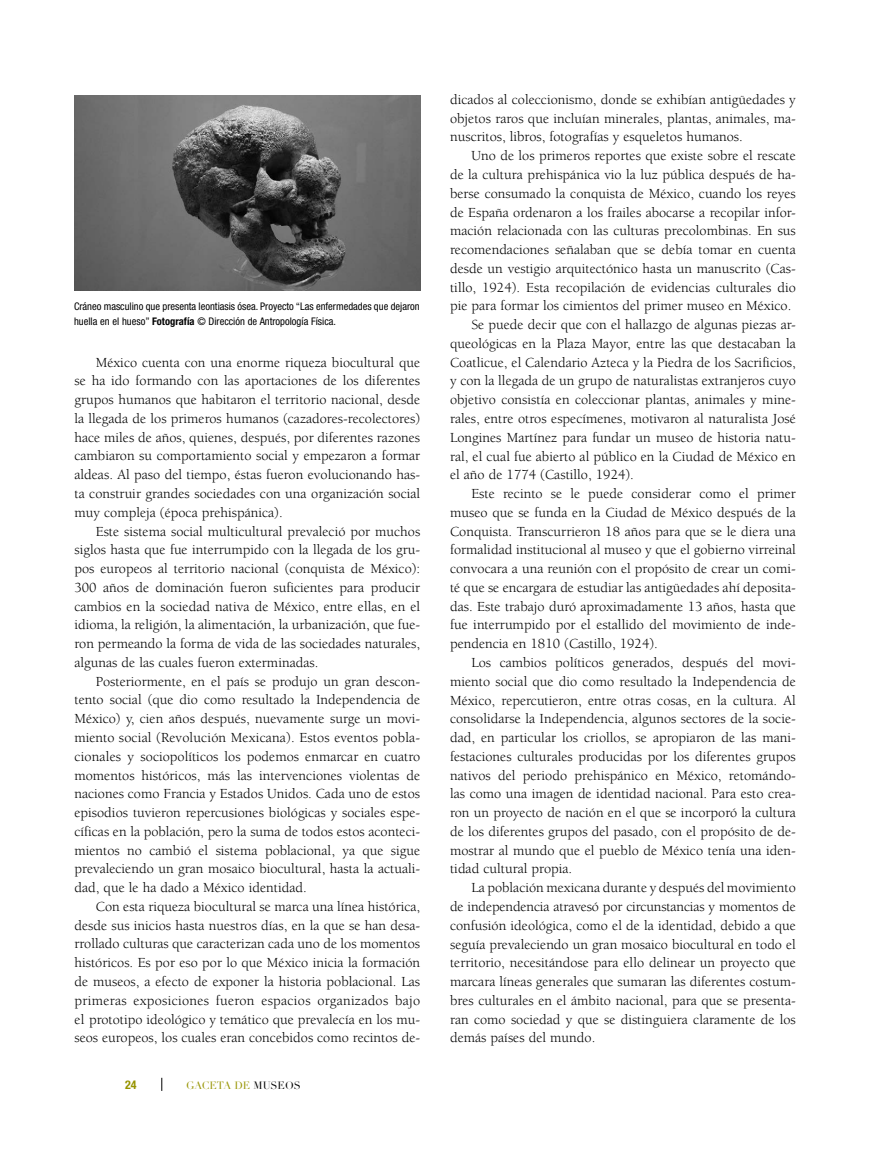
<style>
.page{position:relative;width:881px;height:1149px;background:#fff}
.page>*{position:absolute;margin:0;border:0;box-sizing:border-box;transform-origin:0 0}
.t1{font:14.25px/18.8px "Berkeley Std";color:#000;text-align:justify}
.t2{font:700 condensed 12px "Helvetica Neue";color:#979400}
.t3{font:condensed 10.5px/15px "Helvetica Neue";color:#000}
.t4{font:10.5px "Didot LH";color:#979400}
.s1{font-weight:700}
.s2{color:#000}
</style>
<div class="page">
<svg style="left:161px;top:1077px;width:1px;height:13px"></svg>
<img style="left:74px;top:95px;width:347px;height:195px">
<p class="t3" style="left:74px;top:298px;width:347px">Cráneo masculino que presenta leontiasis ósea. Proyecto “Las enfermedades que dejaron huella en el hueso” <span class="s1">Fotografía</span> © Dirección de Antropología Física.</p>
<p class="t1" style="left:74px;top:353px;width:347px;text-indent:21px">México cuenta con una enorme riqueza biocultural que se ha ido formando con las aportaciones de los diferentes grupos humanos que habitaron el territorio nacional, desde la llegada de los primeros humanos (cazadores-recolectores) hace miles de años, quienes, después, por diferentes razones cambiaron su comportamiento social y empezaron a formar aldeas. Al paso del tiempo, éstas fueron evolucionando has&shy;ta construir grandes sociedades con una organización social muy compleja (época prehispánica).</p>
<p class="t1" style="left:74px;top:521px;width:347px;text-indent:21px">Este sistema social multicultural prevaleció por muchos siglos hasta que fue interrumpido con la llegada de los gru&shy;pos europeos al territorio nacional (conquista de México):<br>300 años de dominación fueron suficientes para producir cambios en la sociedad nativa de México, entre ellas, en el idioma, la religión, la alimentación, la urbanización, que fue&shy;ron permeando la forma de vida de las sociedades naturales, algunas de las cuales fueron exterminadas.</p>
<p class="t1" style="left:74px;top:671px;width:347px;text-indent:21px">Posteriormente, en el país se produjo un gran descon&shy;tento social (que dio como resultado la Independencia de México ) y, cien años después, nuevamente surge un movi&shy;miento social (Revolución Mexicana). Estos eventos pobla&shy;cionales y sociopolíticos los podemos enmarcar en cuatro momen tos históricos, más las intervenciones violentas de naciones como Francia y Estados Unidos. Cada uno de estos episodios tuvieron repercusiones biológicas y sociales espe&shy;cíficas en la población, pero la suma de todos estos aconteci&shy;mientos no cambió el sistema poblacional, ya que sigue prevaleciendo un gran mosaico biocultural, hasta la actuali&shy;dad, que le ha dado a México identidad.</p>
<p class="t1" style="left:74px;top:897px;width:347px;text-indent:21px">Con esta riqueza biocultural se marca una línea histórica, desde sus inicios hasta nuestros días, en la que se han desa&shy;rrollado culturas que caracterizan cada uno de los momentos históricos. Es por eso por lo que México inicia la formación de museos, a efecto de exponer la historia poblacional. Las primeras exposiciones fueron espacios organizados bajo el prototipo ideológico y temático que prevalecía en los mu&shy;seos europeos, los cuales eran concebidos como recintos de-</p>
<p class="t2" style="left:125px;top:1077px;width:13px">24</p>
<p class="t4" style="left:186px;top:1078px;width:116px">GACETA DE <span class="s2">MUSEOS</span></p>
<p class="t1" style="left:450px;top:90px;width:347px">dicados al coleccionismo, donde se exhibían antigüedades y objetos raros que incluían minerales, plantas, animales, ma&shy;nuscritos, libros, fotografías y esqueletos humanos.</p>
<p class="t1" style="left:471px;top:147px;width:326px">Uno de los primeros reportes que existe sobre el rescate</p>
<p class="t1" style="left:450px;top:165px;width:347px">de la cultura prehispánica vio la luz pública después de ha-</p>
<p class="t1" style="left:450px;top:184px;width:347px">berse consumado la conquista de México, cuando los reyes</p>
<p class="t1" style="left:450px;top:203px;width:347px">de España ordenaron a los frailes abocarse a recopilar infor-</p>
<p class="t1" style="left:450px;top:222px;width:347px">mación relacionada con las culturas precolombinas. En sus</p>
<p class="t1" style="left:450px;top:240px;width:347px">recomendaciones señalaban que se debía tomar en cuenta</p>
<p class="t1" style="left:450px;top:259px;width:347px">desde un vestigio arquitectónico hasta un manuscrito (Cas-</p>
<p class="t1" style="left:450px;top:278px;width:347px">tillo, 1924). Esta recopilación de evidencias culturales dio</p>
<p class="t1" style="left:450px;top:297px;width:343px">pie para formar los cimientos del primer museo en México.</p>
<p class="t1" style="left:471px;top:315px;width:326px">Se puede decir que con el hallazgo de algunas piezas ar-</p>
<p class="t1" style="left:450px;top:334px;width:347px">queológicas en la Plaza Mayor, entre las que destacaban la</p>
<p class="t1" style="left:450px;top:353px;width:347px">Coatlicue, el Calendario Azteca y la Piedra de los Sacrificios,</p>
<p class="t1" style="left:450px;top:372px;width:347px">y con la llegada de un grupo de naturalistas extranjeros cuyo</p>
<p class="t1" style="left:450px;top:390px;width:347px">objetivo consistía en coleccionar plantas, animales y mine-</p>
<p class="t1" style="left:450px;top:409px;width:347px">rales, entre otros especímenes, motivaron al naturalista José</p>
<p class="t1" style="left:450px;top:428px;width:347px">Longines Martínez para fundar un museo de historia natu-</p>
<p class="t1" style="left:450px;top:447px;width:347px">ral, el cual fue abierto al público en la Ciudad de México en</p>
<p class="t1" style="left:450px;top:465px;width:185px">el año de 1774 (Castillo, 1924).</p>
<p class="t1" style="left:471px;top:484px;width:326px">Este recinto se le puede considerar como el primer</p>
<p class="t1" style="left:450px;top:503px;width:347px">museo que se funda en la Ciudad de México después de la</p>
<p class="t1" style="left:450px;top:522px;width:347px">Conquista. Transcurrieron 18 años para que se le diera una</p>
<p class="t1" style="left:450px;top:540px;width:347px">formalidad institucional al museo y que el gobierno virreinal</p>
<p class="t1" style="left:450px;top:559px;width:347px">convocara a una reunión con el propósito de crear un comi-</p>
<p class="t1" style="left:450px;top:578px;width:347px">té que se encargara de estudiar las antigüedades ahí deposita-</p>
<p class="t1" style="left:450px;top:597px;width:347px">das. Este trabajo duró aproximadamente 13 años, hasta que</p>
<p class="t1" style="left:450px;top:615px;width:347px">fue interrumpido por el estallido del movimiento de inde-</p>
<p class="t1" style="left:450px;top:634px;width:209px">pendencia en 1810 (Castillo, 1924).</p>
<p class="t1" style="left:471px;top:653px;width:326px">Los cambios políticos generados, después del movi-</p>
<p class="t1" style="left:450px;top:672px;width:347px">miento social que dio como resultado la Independencia de</p>
<p class="t1" style="left:450px;top:690px;width:347px">México, repercutieron, entre otras cosas, en la cultura. Al</p>
<p class="t1" style="left:450px;top:709px;width:347px">consolidarse la Independencia, algunos sectores de la socie-</p>
<p class="t1" style="left:450px;top:728px;width:347px">dad, en particular los criollos, se apropiaron de las mani-</p>
<p class="t1" style="left:450px;top:747px;width:347px">festaciones culturales producidas por los diferentes grupos</p>
<p class="t1" style="left:450px;top:765px;width:347px">nativos del periodo prehispánico en México, retomándo-</p>
<p class="t1" style="left:450px;top:784px;width:347px">las como una imagen de identidad nacional. Para esto crea-</p>
<p class="t1" style="left:450px;top:803px;width:347px">ron un proyecto de nación en el que se incorporó la cultura</p>
<p class="t1" style="left:450px;top:822px;width:347px">de los diferentes grupos del pasado, con el propósito de de-</p>
<p class="t1" style="left:450px;top:840px;width:347px">mostrar al mundo que el pueblo de México tenía una iden-</p>
<p class="t1" style="left:450px;top:859px;width:124px">tidad cultural propia.</p>
<p class="t1" style="left:471px;top:878px;width:326px">La población mexicana durante y después del movimiento</p>
<p class="t1" style="left:450px;top:897px;width:347px">de independencia atravesó por circunstancias y momentos de</p>
<p class="t1" style="left:450px;top:915px;width:347px">confusión ideológica, como el de la identidad, debido a que</p>
<p class="t1" style="left:450px;top:934px;width:347px">seguía prevaleciendo un gran mosaico biocultural en todo el</p>
<p class="t1" style="left:450px;top:953px;width:347px">territorio, necesitándose para ello delinear un proyecto que</p>
<p class="t1" style="left:450px;top:972px;width:347px">marcara líneas generales que sumaran las diferentes costum-</p>
<p class="t1" style="left:450px;top:990px;width:347px">bres culturales en el ámbito nacional, para que se presenta-</p>
<p class="t1" style="left:450px;top:1009px;width:347px">ran como sociedad y que se distinguiera claramente de los</p>
<p class="t1" style="left:450px;top:1028px;width:147px">demás países del mundo.</p>
</div>
